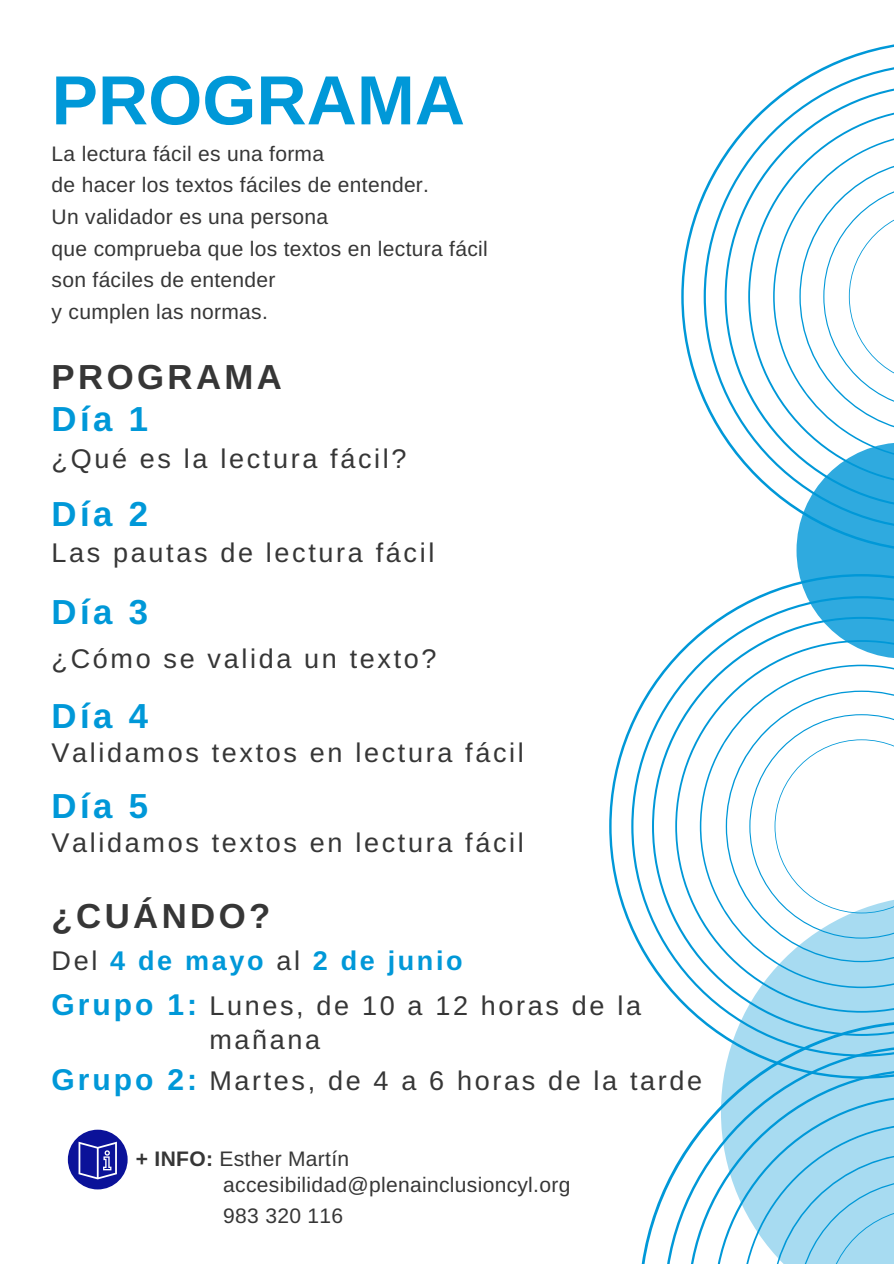
<style>
.page{position:relative;width:894px;height:1264px;background:#fff}
.page>*{position:absolute;margin:0;border:0;box-sizing:border-box;transform-origin:0 0}
.t1{font:700 69.45px "Arimo";color:#0098d8}
.t2{font:700 34.8px "Arimo";letter-spacing:.1em;color:#0098d8}
.t3{font:700 34.8px "Arimo";letter-spacing:.1em;color:#363636}
.t4{font:700 30px "Arimo";letter-spacing:.1em;color:#0098d8}
.t5{font:27px/33.5px "Arimo";letter-spacing:.1em;color:#363636}
.t6{font:700 27px "Arimo";letter-spacing:.1em;color:#0098d8}
.t7{font:21px/31.7px "Arimo";letter-spacing:.015em;color:#363636}
.s1{font-weight:400;color:#363636}
.s2{font-weight:700}
</style>
<div class="page">
<svg style="left:609px;top:590px;width:163px;height:339px"></svg>
<svg style="left:631px;top:596px;width:262px;height:424px"></svg>
<svg style="left:681px;top:44px;width:212px;height:356px"></svg>
<svg style="left:703px;top:63px;width:190px;height:429px"></svg>
<svg style="left:641px;top:1020px;width:79px;height:243px"></svg>
<svg style="left:663px;top:1045px;width:57px;height:218px"></svg>
<svg style="left:720px;top:895px;width:173px;height:368px;fill:#a7dbf1"></svg>
<svg style="left:772px;top:133px;width:121px;height:525px"></svg>
<div style="left:68px;top:1129px;width:60px;height:60px;background:#0b1299;border-radius:50%"></div>
<svg style="left:78px;top:1141px;width:39px;height:38px"></svg>
<h1 class="t1" style="left:52px;top:61px;width:415px">PROGRAMA</h1>
<p class="t7" style="left:52px;top:137px;width:437px">La lectura fácil es una forma<br>de hacer los textos fáciles de entender.<br>Un validador es una persona<br>que comprueba que los textos en lectura fácil son fáciles de entender<br>y cumplen las normas.</p>
<h2 class="t3" style="left:52px;top:357px;width:232px">PROGRAMA</h2>
<h2 class="t2" style="left:52px;top:400px;width:98px">Día 1</h2>
<p class="t5" style="left:52px;top:441px;width:356px">¿Qué es la lectura fácil?</p>
<h2 class="t2" style="left:52px;top:495px;width:98px">Día 2</h2>
<p class="t5" style="left:52px;top:536px;width:384px">Las pautas de lectura fácil</p>
<h2 class="t2" style="left:52px;top:592px;width:98px">Día 3</h2>
<p class="t5" style="left:52px;top:642px;width:386px">¿Cómo se valida un texto?</p>
<h2 class="t2" style="left:52px;top:696px;width:98px">Día 4</h2>
<p class="t5" style="left:52px;top:735px;width:473px">Validamos textos en lectura fácil</p>
<h2 class="t2" style="left:52px;top:786px;width:98px">Día 5</h2>
<p class="t5" style="left:52px;top:825px;width:473px">Validamos textos en lectura fácil</p>
<h2 class="t3" style="left:52px;top:896px;width:220px">¿CUÁNDO?</h2>
<p class="t6" style="left:52px;top:945px;width:412px"><span class="s1">Del</span> 4 de mayo <span class="s1">al</span> 2 de junio</p>
<h3 class="t4" style="left:52px;top:988px;width:147px">Grupo 1:</h3>
<h3 class="t4" style="left:52px;top:1062px;width:147px">Grupo 2:</h3>
<p class="t5" style="left:209px;top:989px;width:433px">Lunes, de 10 a 12 horas de la mañana</p>
<p class="t5" style="left:209px;top:1063px;width:494px">Martes, de 4 a 6 horas de la tarde</p>
<p class="t7" style="left:223px;top:1145px;width:348px;line-height:26.1px;text-indent:-87px"><span class="s2">+ INFO:</span> Esther Martín accesibilidad@plenainclusioncyl.org</p>
<p class="t7" style="left:223px;top:1199px;width:121px">983 320 116</p>
</div>
